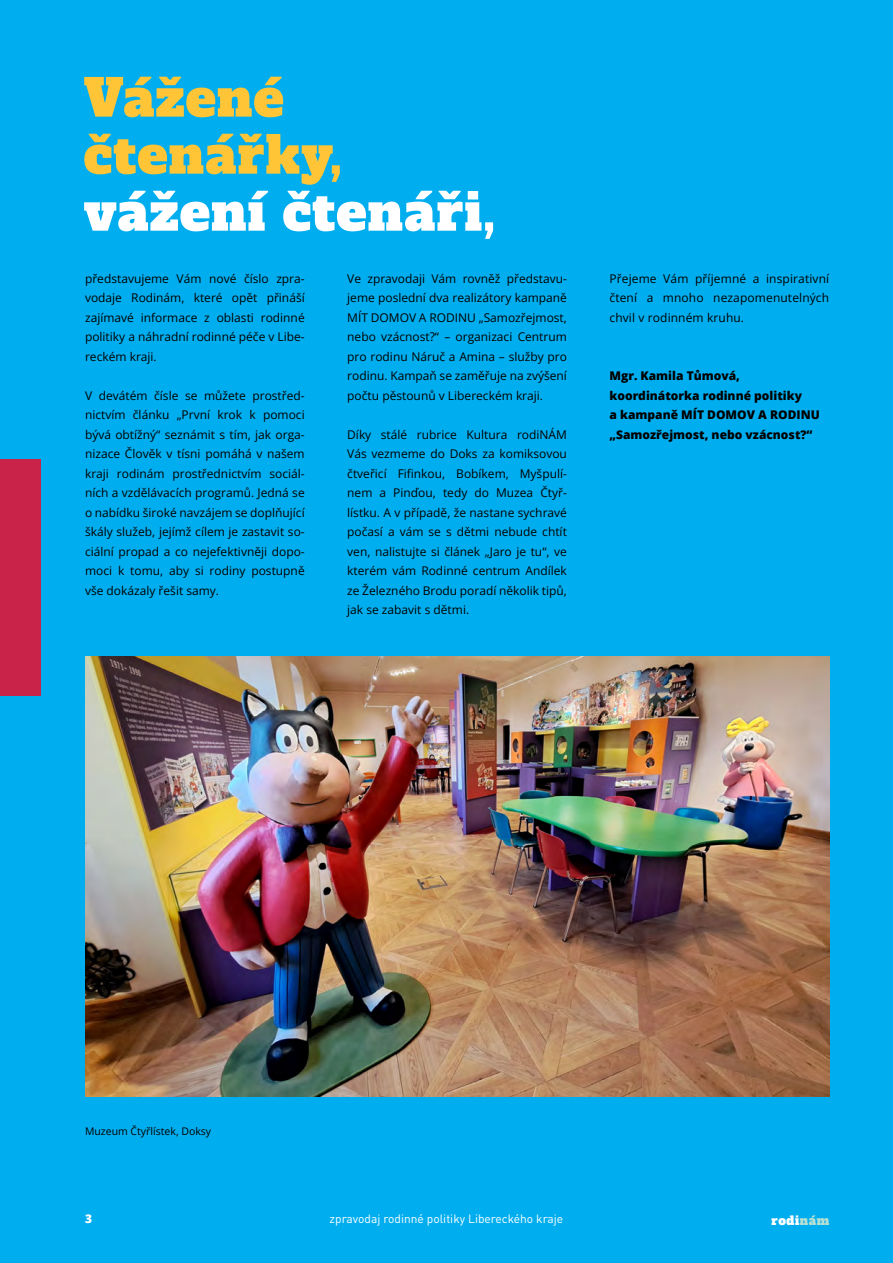
<style>
.page{position:relative;width:893px;height:1263px;background:#00aeef}
.page>*{position:absolute;margin:0;border:0;box-sizing:border-box;transform-origin:0 0}
.t1{font:51px/57px "Alfa Slab One";letter-spacing:.02em;color:#ffc536}
.t2{font:51px "Alfa Slab One";letter-spacing:.02em;color:#fff}
.t3{font:12px/19.5px "Open Sans";color:#000;text-align:justify}
.t4{font:800 12px/19.5px "Open Sans";color:#000}
.t5{font:12px "DIN Pro";color:#fff}
.t6{font:12px "Alfa Slab One";letter-spacing:.05em;color:#fff}
.t7{font:800 12px "Open Sans";color:#fff}
.t8{font:10.5px "Open Sans";color:#000}
.s1{color:#b8e0d3}
</style>
<div class="page">
<div style="left:0;top:459px;width:41px;height:236px;background:#c9234a"></div>
<img style="left:85px;top:656px;width:744px;height:440px">
<h1 class="t1" style="left:84px;top:65px;width:260px">Vážené čtenářky,</h1>
<h1 class="t2" style="left:84px;top:168px;width:413px">vážení čtenáři,</h1>
<p class="t3" style="left:85px;top:268px;width:221px">představujeme Vám nové číslo zpra&shy;vodaje Rodinám, které opět přináší zajímavé informace z oblasti rodinné politiky a náhradní rodinné péče v Libe&shy;reckém kraji.</p>
<p class="t3" style="left:85px;top:385px;width:221px">V devátém čísle se můžete prostřed&shy;nictvím článku „První krok k pomoci bývá obtížný“ seznámit s tím, jak orga&shy;nizace Člověk v tísni pomáhá v našem kraji rodinám prostřednictvím sociál&shy;ních a vzdělávacích programů. Jedná se o nabídku široké navzájem se doplňující škály služeb, jejímž cílem je zastavit so&shy;ciální propad a co nejefektivněji dopo&shy;moci k tomu, aby si rodiny postupně vše dokázaly řešit samy.</p>
<p class="t3" style="left:347px;top:268px;width:221px">Ve zpravodaji Vám rovněž představu&shy;jeme poslední dva realizátory kampaně MÍT DOMOV A RODINU „Samozřejmost, nebo vzácnost?“ – organizaci Centrum pro rodinu Náruč a Amina – služby pro rodinu. Kampaň se zaměřuje na zvýšení počtu pěstounů v Libereckém kraji.</p>
<p class="t3" style="left:347px;top:424px;width:221px">Díky stálé rubrice Kultura rodiNÁM Vás vezmeme do Doks za komiksovou čtveřicí Fifinkou, Bobíkem, Myšpulí&shy;nem a Pinďou, tedy do Muzea Čtyř&shy;lístku. A v případě, že nastane sychravé počasí a vám se s dětmi nebude chtít ven, nalistujte si článek „Jaro je tu“, ve kterém vám Rodinné centrum Andílek ze Železného Brodu poradí několik tipů, jak se zabavit s dětmi.</p>
<p class="t3" style="left:609px;top:268px;width:221px">Přejeme Vám příjemné a inspirativní čtení a mnoho nezapomenutelných chvil v rodinném kruhu.</p>
<p class="t4" style="left:609px;top:365px;width:212px">Mgr. Kamila Tůmová, koordinátorka rodinné politiky<br>a kampaně MÍT DOMOV A RODINU „Samozřejmost, nebo vzácnost?“</p>
<p class="t8" style="left:85px;top:1124px;width:128px">Muzeum Čtyřlístek, Doksy</p>
<p class="t7" style="left:85px;top:1209px;width:9px">3</p>
<p class="t5" style="left:330px;top:1209px;width:235px">zpravodaj rodinné politiky Libereckého kraje</p>
<p class="t6" style="left:771px;top:1210px;width:59px">rodi<span class="s1">nám</span></p>
</div>
